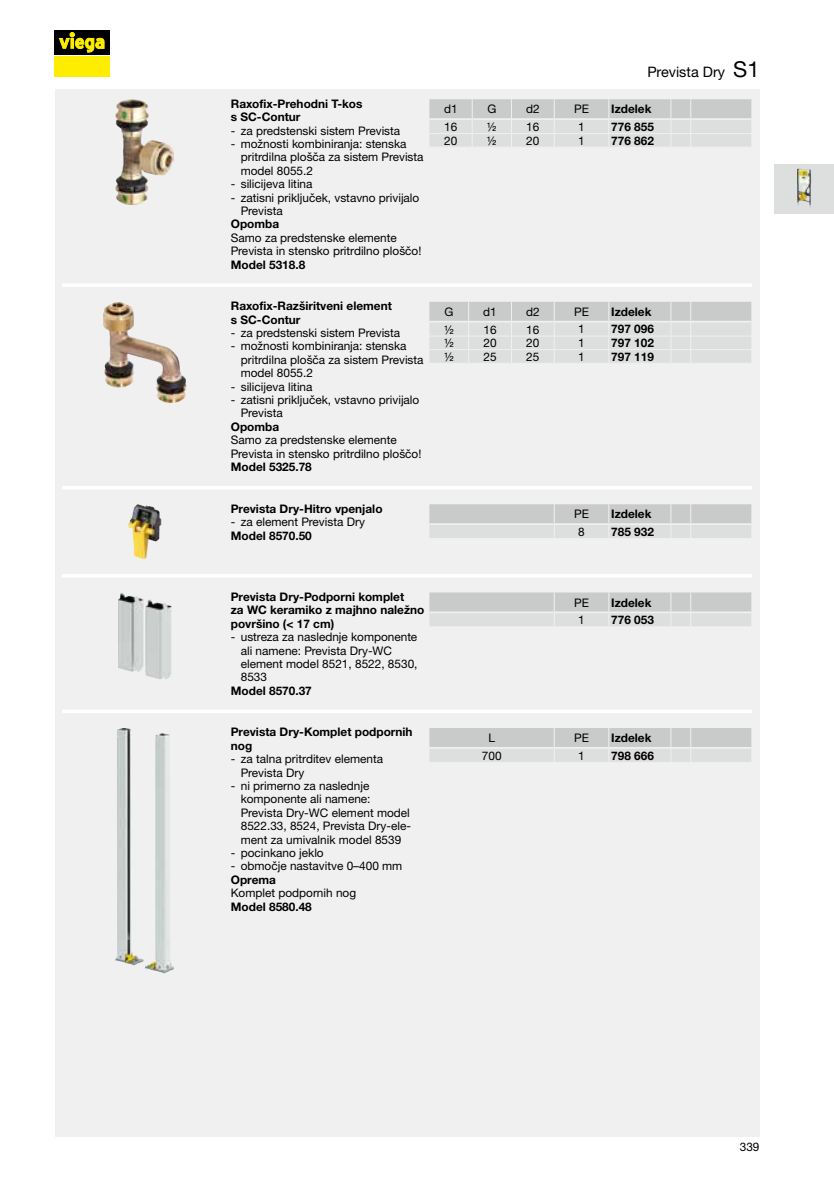
<style>
.page{position:relative;width:834px;height:1181px;background:#fff}
.page>*{position:absolute;margin:0;border:0;box-sizing:border-box;transform-origin:0 0}
.t1{font:14.35px "M Ying Hei PR Cfor Viega W4";color:#000}
.t2{font:11.9px/13.5px "M Ying Hei PR Cfor Viega W4";color:#000}
.t3{font:11.9px/13.5px "M Ying Hei PR Cfor Viega W7";color:#000}
.s1{font-size:21.88px}
</style>
<div class="page">
<div style="left:55px;top:89px;width:704px;height:1047px;background:#f0f0f0"></div>
<div style="left:774px;top:164px;width:59px;height:49px;background:#dddede"></div>
<img style="left:797px;top:169px;width:14px;height:39px">
<svg style="left:429px;top:99px;width:323px;height:48px;background:#d6d7d7"></svg>
<img style="left:115px;top:100px;width:28px;height:105px">
<svg style="left:429px;top:302px;width:323px;height:61px;background:#d8d9d9"></svg>
<img style="left:103px;top:302px;width:11px;height:39px">
<svg style="left:429px;top:504px;width:323px;height:34px;background:#d3d4d4"></svg>
<img style="left:128px;top:504px;width:33px;height:55px">
<svg style="left:429px;top:592px;width:323px;height:34px;background:#d3d4d4"></svg>
<img style="left:118px;top:593px;width:53px;height:86px">
<svg style="left:429px;top:728px;width:323px;height:34px;background:#d3d4d4"></svg>
<img style="left:115px;top:728px;width:59px;height:245px">
<hr style="left:62px;top:283px;width:690px;height:4px;background:#fff">
<hr style="left:62px;top:486px;width:690px;height:3px;background:#fff">
<hr style="left:62px;top:574px;width:690px;height:3px;background:#fff">
<hr style="left:62px;top:709px;width:690px;height:4px;background:#fff">
<div style="left:55px;top:56px;width:55px;height:21px;background:#ffed00"></div>
<div style="left:55px;top:30px;width:55px;height:24px;background:#000"></div>
<svg style="left:59px;top:32px;width:45px;height:21px"></svg>
<p class="t3" style="left:231px;top:97px;width:133px">Raxofix-Prehodni T-kos s -SC-Contur</p>
<p class="t2" style="left:231px;top:123px;width:171px">- za predstenski sistem Prevista</p>
<p class="t2" style="left:241px;top:137px;width:184px;text-indent:-10px">- možnosti kombiniranja: stenska pritrdilna plošča za sistem Prevista model 8055.2</p>
<p class="t2" style="left:231px;top:177px;width:83px">- silicijeva litina</p>
<p class="t2" style="left:241px;top:190px;width:180px;text-indent:-10px">- zatisni priključek, vstavno privijalo<br>Prevista</p>
<p class="t3" style="left:231px;top:217px;width:50px">Opomba</p>
<p class="t2" style="left:231px;top:231px;width:192px">Samo za predstenske elemente<br>Prevista in stensko pritrdilno ploščo!</p>
<p class="t3" style="left:231px;top:257px;width:76px">Model 5318.8</p>
<p class="t3" style="left:231px;top:299px;width:162px">Raxofix-Razširitveni element s -SC-Contur</p>
<p class="t2" style="left:231px;top:326px;width:171px">- za predstenski sistem Prevista</p>
<p class="t2" style="left:241px;top:339px;width:184px;text-indent:-10px">- možnosti kombiniranja: stenska pritrdilna plošča za sistem Prevista model 8055.2</p>
<p class="t2" style="left:231px;top:379px;width:83px">- silicijeva litina</p>
<p class="t2" style="left:241px;top:393px;width:180px;text-indent:-10px">- zatisni priključek, vstavno privijalo<br>Prevista</p>
<p class="t3" style="left:231px;top:420px;width:50px">Opomba</p>
<p class="t2" style="left:231px;top:433px;width:192px">Samo za predstenske elemente<br>Prevista in stensko pritrdilno ploščo!</p>
<p class="t3" style="left:231px;top:460px;width:82px">Model 5325.78</p>
<p class="t3" style="left:231px;top:502px;width:153px">-Prevista -Dry-Hitro vpenjalo</p>
<p class="t2" style="left:231px;top:515px;width:136px">- za element Prevista -Dry</p>
<p class="t3" style="left:231px;top:528px;width:82px">Model 8570.50</p>
<p class="t1" style="left:647px;top:63px;width:113px">Prevista Dry <span class="s1">S1</span></p>
<p class="t2" style="left:444px;top:102px;width:15px">d1</p>
<p class="t2" style="left:487px;top:102px;width:10px">G</p>
<p class="t2" style="left:526px;top:102px;width:15px">d2</p>
<p class="t2" style="left:574px;top:102px;width:16px">PE</p>
<p class="t3" style="left:611px;top:102px;width:42px">Izdelek</p>
<p class="t2" style="left:444px;top:120px;width:15px">16</p>
<p class="t2" style="left:487px;top:120px;width:11px">½</p>
<p class="t2" style="left:526px;top:120px;width:15px">16</p>
<p class="t2" style="left:578px;top:120px;width:8px">1</p>
<p class="t3" style="left:611px;top:120px;width:44px">776 855</p>
<p class="t2" style="left:444px;top:133px;width:15px">20</p>
<p class="t2" style="left:487px;top:133px;width:11px">½</p>
<p class="t2" style="left:526px;top:133px;width:15px">20</p>
<p class="t2" style="left:578px;top:133px;width:8px">1</p>
<p class="t3" style="left:611px;top:133px;width:44px">776 862</p>
<p class="t2" style="left:444px;top:305px;width:10px">G</p>
<p class="t2" style="left:483px;top:305px;width:15px">d1</p>
<p class="t2" style="left:526px;top:305px;width:15px">d2</p>
<p class="t2" style="left:574px;top:305px;width:16px">PE</p>
<p class="t3" style="left:611px;top:305px;width:42px">Izdelek</p>
<p class="t2" style="left:444px;top:322px;width:11px">½</p>
<p class="t2" style="left:483px;top:322px;width:15px">16</p>
<p class="t2" style="left:526px;top:322px;width:15px">16</p>
<p class="t2" style="left:578px;top:322px;width:8px">1</p>
<p class="t3" style="left:611px;top:322px;width:44px">797 096</p>
<p class="t2" style="left:444px;top:336px;width:11px">½</p>
<p class="t2" style="left:483px;top:336px;width:15px">20</p>
<p class="t2" style="left:526px;top:336px;width:15px">20</p>
<p class="t2" style="left:578px;top:336px;width:8px">1</p>
<p class="t3" style="left:611px;top:336px;width:44px">797 102</p>
<p class="t2" style="left:444px;top:350px;width:11px">½</p>
<p class="t2" style="left:483px;top:350px;width:15px">25</p>
<p class="t2" style="left:526px;top:350px;width:15px">25</p>
<p class="t2" style="left:578px;top:350px;width:8px">1</p>
<p class="t3" style="left:611px;top:350px;width:44px">797 119</p>
<p class="t2" style="left:574px;top:507px;width:16px">PE</p>
<p class="t3" style="left:611px;top:507px;width:42px">Izdelek</p>
<p class="t2" style="left:578px;top:525px;width:8px">8</p>
<p class="t3" style="left:611px;top:525px;width:44px">785 932</p>
<p class="t3" style="left:231px;top:590px;width:195px">-Prevista -Dry-Podporni komplet<br>za WC keramiko z majhno naležno površino (&lt; 17 -cm)</p>
<p class="t2" style="left:241px;top:630px;width:178px;text-indent:-10px">- ustreza za naslednje komponente ali namene: Prevista -Dry-WC element model 8521, 8522, 8530,<br>8533</p>
<p class="t3" style="left:231px;top:683px;width:82px">Model 8570.37</p>
<p class="t3" style="left:231px;top:725px;width:183px">-Prevista -Dry-Komplet podpornih nog</p>
<p class="t2" style="left:241px;top:752px;width:144px;text-indent:-10px">- za talna pritrditev elementa<br>Prevista -Dry</p>
<p class="t2" style="left:241px;top:779px;width:172px;text-indent:-10px">- ni primerno za naslednje komponente ali namene:<br>Prevista -Dry-WC element model<br>8522.33, 8524, Prevista -Dry-ele&shy;ment za umivalnik model 8539</p>
<p class="t2" style="left:231px;top:846px;width:94px">- pocinkano jeklo</p>
<p class="t2" style="left:231px;top:859px;width:173px">- območje nastavitve 0–400 -mm</p>
<p class="t3" style="left:231px;top:873px;width:47px">Oprema</p>
<p class="t2" style="left:231px;top:886px;width:127px">Komplet podpornih nog</p>
<p class="t3" style="left:231px;top:899px;width:82px">Model 8580.48</p>
<p class="t2" style="left:574px;top:595px;width:16px">PE</p>
<p class="t3" style="left:611px;top:595px;width:42px">Izdelek</p>
<p class="t2" style="left:578px;top:613px;width:8px">1</p>
<p class="t3" style="left:611px;top:613px;width:44px">776 053</p>
<p class="t2" style="left:488px;top:731px;width:8px">L</p>
<p class="t2" style="left:574px;top:731px;width:16px">PE</p>
<p class="t3" style="left:611px;top:731px;width:42px">Izdelek</p>
<p class="t2" style="left:482px;top:748px;width:21px">700</p>
<p class="t2" style="left:578px;top:748px;width:8px">1</p>
<p class="t3" style="left:611px;top:748px;width:44px">798 666</p>
<p class="t2" style="left:739px;top:1140px;width:21px">339</p>
</div>
